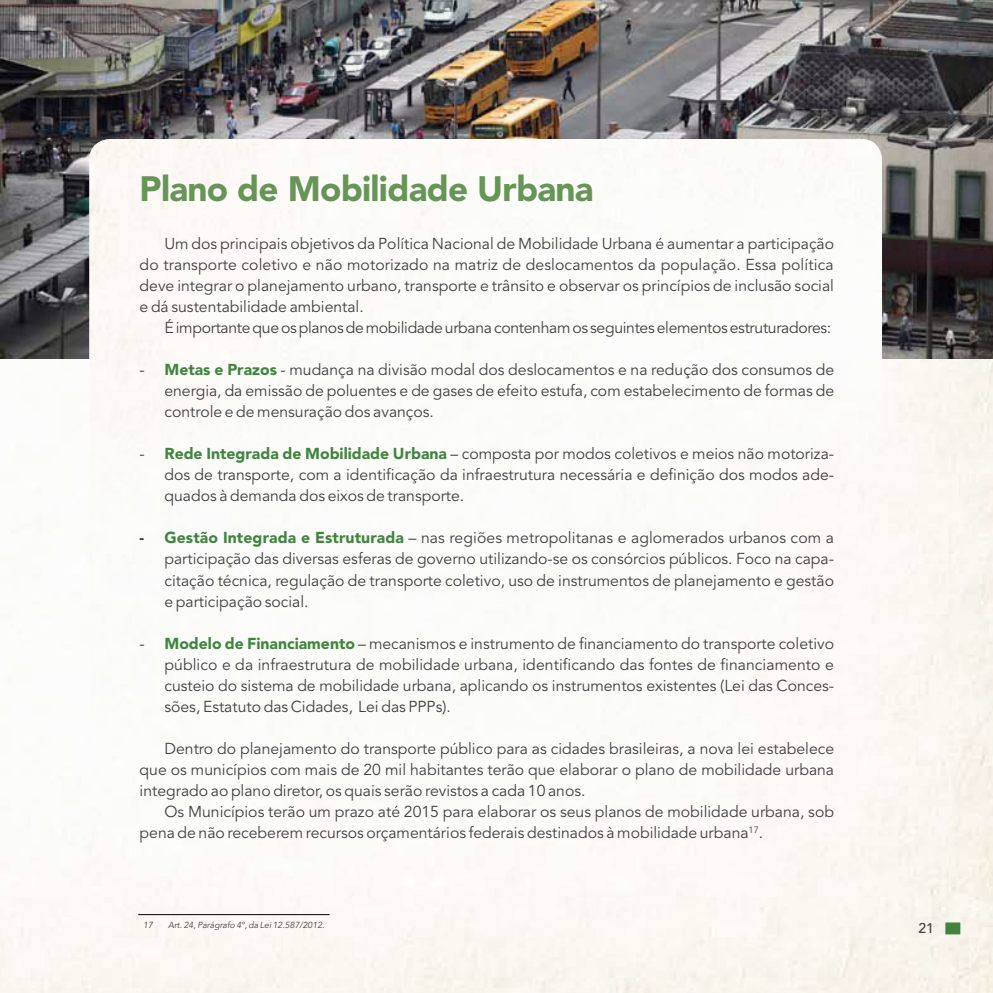
<style>
.page{position:relative;width:993px;height:993px;background:#fff}
.page>*{position:absolute;margin:0;border:0;box-sizing:border-box;transform-origin:0 0}
.t1{font:900 35px "Avenir LT Std";color:#679558}
.t2{font:15.75px/21px "Avenir LT Std";color:#414042;text-align:justify}
.t3{font:15.75px "Avenir LT Std";letter-spacing:-.02em;color:#414042}
.t4{font:500 14px "Avenir LT Std";color:#414042}
.t5{font:italic 8.75px "Avenir LT Std";color:#414042}
.s1{font-weight:900;color:#40853f}
.s2{font-weight:900}
</style>
<div class="page">
<img style="left:0;top:358px;width:992px;height:634px">
<div style="left:945px;top:922px;width:15px;height:12px;background:#40853f;border:2px solid #40853f"></div>
<img style="left:0;top:0;width:992px;height:358px">
<div style="left:140px;top:134px;width:717px;height:245px;background:#000;opacity:.5"></div>
<img style="left:89px;top:139px;width:792px;height:591px">
<hr style="left:138px;top:913px;width:191px;height:1px;background:#000">
<h1 class="t1" style="left:140px;top:168px;width:455px">Plano de Mobilidade Urbana</h1>
<p class="t2" style="left:140px;top:234px;width:695px;text-indent:25px">Um dos principais objetivos da Política Nacional de Mobilidade Urbana é aumentar a participação do transporte coletivo e não motorizado na matriz de deslocamentos da população. Essa política deve integrar o planejamento urbano, transporte e trânsito e observar os princípios de inclusão social e dá sustentabilidade ambiental.</p>
<p class="t3" style="left:164px;top:319px;width:668px">É importante que os planos de mobilidade urbana contenham os seguintes elementos estruturadores:</p>
<p class="t2" style="left:164px;top:360px;width:671px;text-indent:-25px">- <span class="s1">Metas e Prazos</span> - mudança na divisão modal dos deslocamentos e na redução dos consumos de energia, da emissão de poluentes e de gases de efeito estufa, com estabelecimento de formas de controle e de mensuração dos avanços.</p>
<p class="t2" style="left:164px;top:444px;width:671px;text-indent:-25px">- <span class="s1">Rede Integrada de Mobilidade Urbana</span> – composta por modos coletivos e meios não motoriza&shy;dos de transporte, com a identificação da infraestrutura necessária e definição dos modos ade&shy;quados à demanda dos eixos de transporte.</p>
<p class="t2" style="left:164px;top:528px;width:670px;text-indent:-25px"><span class="s2">-</span> <span class="s1">Gestão Integrada e Estruturada</span> – nas regiões metropolitanas e aglomerados urbanos com a participação das diversas esferas de governo utilizando-se os consórcios públicos. Foco na capa&shy;citação técnica, regulação de transporte coletivo, uso de instrumentos de planejamento e gestão e participação social.</p>
<p class="t2" style="left:164px;top:633px;width:671px;text-indent:-25px">- <span class="s1">Modelo de Financiamento</span> – mecanismos e instrumento de financiamento do transporte coletivo público e da infraestrutura de mobilidade urbana, identificando das fontes de financiamento e custeio do sistema de mobilidade urbana, aplicando os instrumentos existentes (Lei das Conces&shy;sões, Estatuto das Cidades, Lei das PPPs).</p>
<p class="t2" style="left:140px;top:737px;width:695px;text-indent:25px">Dentro do planejamento do transporte público para as cidades brasileiras, a nova lei estabelece que os municípios com mais de 20 mil habitantes terão que elaborar o plano de mobilidade urbana integrado ao plano diretor, os quais serão revistos a cada 10 anos.</p>
<p class="t2" style="left:140px;top:800px;width:695px;text-indent:25px">Os Municípios terão um prazo até 2015 para elaborar os seus planos de mobilidade urbana, sob pena de não receberem recursos orçamentários federais destinados à mobilidade urbana<sup>17</sup>.</p>
<p class="t5" style="left:143px;top:920px;width:11px">17</p>
<p class="t5" style="left:168px;top:920px;width:158px">Art. 24, Parágrafo 4º, da Lei 12.587/2012.</p>
<p class="t4" style="left:918px;top:919px;width:17px">21</p>
</div>
